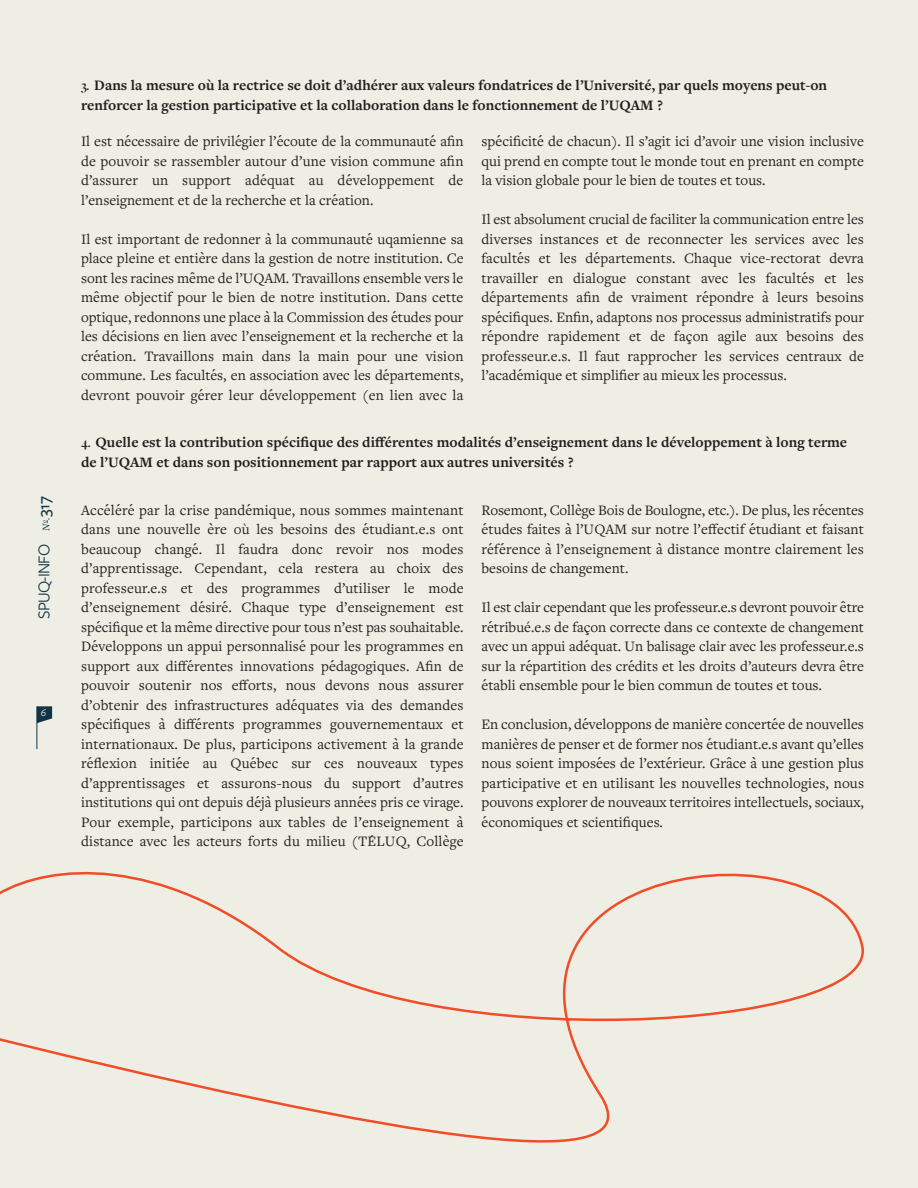
<style>
.page{position:relative;width:918px;height:1188px;background:#eeeee4}
.page>*{position:absolute;margin:0;border:0;box-sizing:border-box;transform-origin:0 0}
.t1{font:17.25px "Freight Sans Pro";letter-spacing:-.04em;color:#113548}
.t2{font:15px/19.5px "Freight Text Pro";color:#231f20;text-align:justify}
.t3{font:700 15px/19.5px "Freight Text Pro";color:#231f20}
.t4{font:italic 10.5px "Freight Sans Pro";color:#eeeee4}
.s1{font-family:"Freight Text Pro";font-style:italic;font-size:10.5px}
.s2{font-weight:500}
.s3{font-family:"Freight Big Pro";font-size:13.5px}
.s4{font-family:"Ping Fang SC";font-weight:500}
</style>
<div class="page">
<svg style="left:38px;top:706px;width:14px;height:17px"></svg>
<hr style="left:37px;top:706px;width:1px;height:43px;background:#113548">
<svg style="left:0;top:871px;width:864px;height:272px"></svg>
<p class="t1" style="left:34px;top:619px;width:125px;rotate:-90deg">SPUQ-INFO <span class="s1">N</span> <sup>o</sup><span class="s1">.</span><span class="s2">317</span></p>
<p class="t4" style="left:41px;top:705px;width:7px">6</p>
<p class="t3" style="left:81px;top:77px;width:748px"><span class="s3">3.</span> Dans la mesure où la rectrice se doit d’adhérer aux valeurs fondatrices de l’Université, par quels moyens peut-on renforcer la gestion participative et la collaboration dans le fonctionnement de l’UQAM ?</p>
<p class="t2" style="left:81px;top:133px;width:384px">Il est ne<span class="s4">́</span>cessaire de privile<span class="s4">́</span>gier l’e<span class="s4">́</span>coute de la communaute<span class="s4">́</span> afin de pouvoir se rassembler autour d’une vision commune afin d’assurer un support ade<span class="s4">́</span>quat au de<span class="s4">́</span>veloppement de l’enseignement et de la recherche et la cre<span class="s4">́</span>ation.</p>
<p class="t2" style="left:81px;top:231px;width:384px">Il est important de redonner a<span class="s4">̀</span> la communaute<span class="s4">́</span> uqamienne sa place pleine et entie<span class="s4">̀</span>re dans la gestion de notre institution. Ce sont les racines me<span class="s4">̂</span>me de l’UQAM. Travaillons ensemble vers le me<span class="s4">̂</span>me objectif pour le bien de notre institution. Dans cette optique, redonnons une place a<span class="s4">̀</span> la Commission des e<span class="s4">́</span>tudes pour les de<span class="s4">́</span>cisions en lien avec l’enseignement et la recherche et la cre<span class="s4">́</span>ation. Travaillons main dans la main pour une vision commune. Les faculte<span class="s4">́</span>s, en association avec les de<span class="s4">́</span>partements, devront pouvoir ge<span class="s4">́</span>rer leur de<span class="s4">́</span>veloppement (en lien avec la</p>
<p class="t2" style="left:481px;top:133px;width:384px">spe<span class="s4">́</span>cificite<span class="s4">́</span> de chacun). Il s’agit ici d’avoir une vision inclusive qui prend en compte tout le monde tout en prenant en compte la vision globale pour le bien de toutes et tous.</p>
<p class="t2" style="left:481px;top:211px;width:384px">Il est absolument crucial de faciliter la communication entre les diverses instances et de reconnecter les services avec les faculte<span class="s4">́</span>s et les de<span class="s4">́</span>partements. Chaque vice-rectorat devra travailler en dialogue constant avec les faculte<span class="s4">́</span>s et les de<span class="s4">́</span>partements afin de vraiment re<span class="s4">́</span>pondre a<span class="s4">̀</span> leurs besoins spe<span class="s4">́</span>cifiques. Enfin, adaptons nos processus administratifs pour re<span class="s4">́</span>pondre rapidement et de fac<span class="s4">̧</span>on agile aux besoins des professeur.e.s. Il faut rapprocher les services centraux de l’acade<span class="s4">́</span>mique et simplifier au mieux les processus.</p>
<p class="t3" style="left:81px;top:434px;width:768px"><span class="s3">4.</span> Quelle est la contribution spécifique des différentes modalités d’enseignement dans le développement à long terme de l’UQAM et dans son positionnement par rapport aux autres universités ?</p>
<p class="t2" style="left:81px;top:502px;width:384px">Acce<span class="s4">́</span>le<span class="s4">́</span>re<span class="s4">́</span> par la crise pande<span class="s4">́</span>mique, nous sommes maintenant dans une nouvelle e<span class="s4">̀</span>re où les besoins des e<span class="s4">́</span>tudiant.e.s ont beaucoup change<span class="s4">́</span>. Il faudra donc revoir nos modes d’apprentissage. Cependant, cela restera au choix des professeur.e.s et des programmes d’utiliser le mode d’enseignement de<span class="s4">́</span>sire<span class="s4">́</span>. Chaque type d’enseignement est spe<span class="s4">́</span>cifique et la me<span class="s4">̂</span>me directive pour tous n’est pas souhaitable.<br>De<span class="s4">́</span>veloppons un appui personnalise<span class="s4">́</span> pour les programmes en support aux diffe<span class="s4">́</span>rentes innovations pe<span class="s4">́</span>dagogiques. Afin de pouvoir soutenir nos efforts, nous devons nous assurer d’obtenir des infrastructures ade<span class="s4">́</span>quates via des demandes spe<span class="s4">́</span>cifiques a<span class="s4">̀</span> diffe<span class="s4">́</span>rents programmes gouvernementaux et internationaux. De plus, participons activement a<span class="s4">̀</span> la grande re<span class="s4">́</span>flexion initie<span class="s4">́</span>e au Que<span class="s4">́</span>bec sur ces nouveaux types d’apprentissages et assurons-nous du support d’autres institutions qui ont depuis de<span class="s4">́</span>ja<span class="s4">̀</span> plusieurs anne<span class="s4">́</span>es pris ce virage.<br>Pour exemple, participons aux tables de l’enseignement a<span class="s4">̀ </span>distance avec les acteurs forts du milieu (TE<span class="s4">́</span>LUQ, Colle<span class="s4">̀</span>ge</p>
<p class="t2" style="left:481px;top:502px;width:384px">Rosemont, Colle<span class="s4">̀</span>ge Bois de Boulogne, etc.). De plus, les re<span class="s4">́</span>centes <span class="s4">́</span>etudes faites a<span class="s4">̀</span> l’UQAM sur notre l’effectif e<span class="s4">́</span>tudiant et faisant re<span class="s4">́</span>fe<span class="s4">́</span>rence a<span class="s4">̀</span> l’enseignement a<span class="s4">̀</span> distance montre clairement les besoins de changement.</p>
<p class="t2" style="left:481px;top:599px;width:384px">Il est clair cependant que les professeur.e.s devront pouvoir e<span class="s4">̂</span>tre re<span class="s4">́</span>tribué.e.s de fac<span class="s4">̧</span>on correcte dans ce contexte de changement avec un appui ade<span class="s4">́</span>quat. Un balisage clair avec les professeur.e.s sur la re<span class="s4">́</span>partition des cre<span class="s4">́</span>dits et les droits d’auteurs devra e<span class="s4">̂</span>tre <span class="s4">́</span>etabli ensemble pour le bien commun de toutes et tous.</p>
<p class="t2" style="left:481px;top:716px;width:384px">En conclusion, de<span class="s4">́</span>veloppons de manie<span class="s4">̀</span>re concerte<span class="s4">́</span>e de nouvelles manie<span class="s4">̀</span>res de penser et de former nos e<span class="s4">́</span>tudiant.e.s avant qu’elles nous soient impose<span class="s4">́</span>es de l’exte<span class="s4">́</span>rieur. Gra<span class="s4">̂</span>ce a<span class="s4">̀</span> une gestion plus participative et en utilisant les nouvelles technologies, nous pouvons explorer de nouveaux territoires intellectuels, sociaux, <span class="s4">́</span>economiques et scientifiques.</p>
</div>
